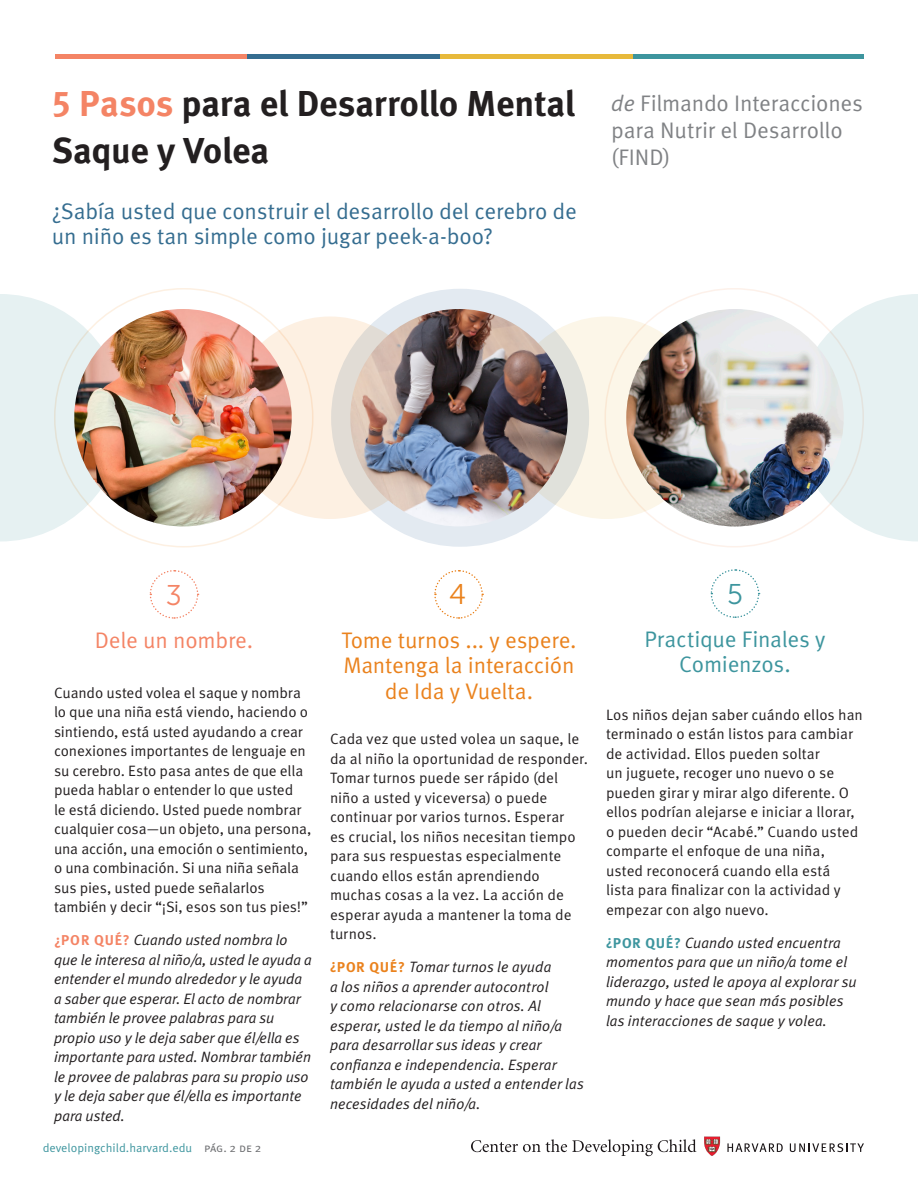
<style>
.page{position:relative;width:918px;height:1188px;background:#fff}
.page>*{position:absolute;margin:0;border:0;box-sizing:border-box;transform-origin:0 0}
.cover_hed{font:700 36px/46.5px "Meta OT";letter-spacing:-.01em;color:#231f20}
.Step_Text{font:28.5px "Museo Sans 300";color:#ea821d}
.Step_Text-2{font:28.5px "Museo Sans 300";color:#3d959e}
.Step_Text-3{font:28.5px "Museo Sans 300";color:#f48465}
.Step_Text-4{font:22.5px/25.5px "Meta OT Norm";letter-spacing:-.01em;color:#356d90}
.Step_Text-5{font:22.5px/25.5px "Meta OT Norm";letter-spacing:-.01em;color:#ea821d;text-align:center}
.Intro_Text{font:22.5px/27px "Meta OT Norm";letter-spacing:-.01em;color:#808285}
.Step_Text-6{font:22.5px/25.5px "Meta OT Norm";letter-spacing:-.015em;color:#3d959e;text-align:center}
.Step_Text-7{font:22.5px "Meta OT Norm";letter-spacing:-.01em;color:#f48465}
.Step_Text-8{font:15px/19.5px "Meta OT Norm";color:#231f20}
.Why_Text{font:italic 15px/19.5px "Meta Plus Normal";letter-spacing:.005em;color:#231f20}
.sidebar1_text{font:12px "Meta OT Norm";color:#3d959e}
.s1{font-family:"Meta Plus Bold Caps";font-weight:400;color:#f48465}
.s2{color:#f48465}
.s3{font-family:"Meta Plus Normal";font-style:italic}
.s4{font-family:"Meta OT";font-weight:700;font-style:normal;font-size:14.25px;color:#f48465}
.s5{color:#6c6d70}
.s6{font-family:"Meta Plus Bold Caps";font-style:normal;font-size:14.25px;color:#ea821d}
.s7{font-family:"Meta Plus Bold Caps";font-style:normal;font-size:14.25px;color:#3d959e}
</style>
<div class="page">
<hr style="left:55px;top:54px;width:193px;height:4px;background:#f48465">
<hr style="left:633px;top:54px;width:231px;height:4px;background:#3d959e">
<hr style="left:440px;top:54px;width:193px;height:4px;background:#e7b93b">
<hr style="left:248px;top:54px;width:192px;height:4px;background:#356d90">
<svg style="left:0;top:294px;width:124px;height:248px"></svg>
<div style="left:331px;top:289px;width:258px;height:258px;background:#e3eaf1;border-radius:50%"></div>
<div style="left:229px;top:316px;width:202px;height:203px;background:#fdf0e2;border-radius:50%"></div>
<div style="left:506px;top:316px;width:202px;height:203px;background:#fcf6e8;border-radius:50%"></div>
<svg style="left:795px;top:294px;width:123px;height:248px"></svg>
<svg style="left:704px;top:1137px;width:16px;height:19px"></svg>
<svg style="left:471px;top:1139px;width:225px;height:17px"></svg>
<svg style="left:727px;top:1143px;width:56px;height:9px"></svg>
<svg style="left:790px;top:1143px;width:74px;height:9px"></svg>
<svg style="left:434px;top:570px;width:50px;height:49px"></svg>
<svg style="left:710px;top:569px;width:50px;height:49px"></svg>
<svg style="left:149px;top:570px;width:50px;height:49px"></svg>
<img style="left:74px;top:309px;width:218px;height:217px;border-radius:108px">
<img style="left:344px;top:309px;width:230px;height:223px">
<img style="left:626px;top:309px;width:218px;height:217px;border-radius:109px">
<p class="cover_hed" style="left:52px;top:81px;width:525px"><span class="s1">5</span> <span class="s2">Pasos</span> para el Desarrollo Mental<br>Saque y Volea</p>
<p class="Step_Text-4" style="left:52px;top:199px;width:526px">¿Sabía usted que construir el desarrollo del cerebro de un niño es tan simple como jugar peek-a-boo?</p>
<p class="Intro_Text" style="left:611px;top:90px;width:253px"><span class="s3">de</span> Filmando Interacciones para Nutrir el Desarrollo (FIND)</p>
<p class="Step_Text-3" style="left:166px;top:580px;width:18px">3</p>
<p class="Step_Text-7" style="left:95px;top:626px;width:160px">Dele un nombre.</p>
<p class="Step_Text-8" style="left:54px;top:683px;width:259px">Cuando usted volea el saque y nombra lo que una niña está viendo, haciendo o sintiendo, está usted ayudando a crear conexiones importantes de lenguaje en su cerebro. Esto pasa antes de que ella pueda hablar o entender lo que usted<br>le está diciendo. Usted puede nombrar cualquier cosa—un objeto, una persona, una acción, una emoción o sentimiento, o una combinación. Si una niña señala sus pies, usted puede señalarlos también y decir “¡Si, esos son tus pies!”</p>
<p class="Why_Text" style="left:54px;top:930px;width:259px"><span class="s4">¿POR QUÉ?</span> Cuando usted nombra lo que le interesa al niño/a, usted le ayuda a entender el mundo alrededor y le ayuda a saber que esperar. El acto de nombrar también le provee palabras para su propio uso y le deja saber que él/ella es importante para usted. Nombrar también le provee de palabras para su propio uso y le deja saber que él/ella es importante para usted.</p>
<p class="sidebar1_text" style="left:43px;top:1141px;width:220px">developingchild.harvard.edu <span class="s5">pág. 2 de 2</span></p>
<p class="Step_Text" style="left:449px;top:578px;width:19px">4</p>
<p class="Step_Text-5" style="left:341px;top:627px;width:237px">Tome turnos ... y espere.<br>Mantenga la interacción de Ida y Vuelta.</p>
<p class="Step_Text-8" style="left:330px;top:730px;width:259px">Cada vez que usted volea un saque, le da al niño la oportunidad de responder.<br>Tomar turnos puede ser rápido (del niño a usted y viceversa) o puede continuar por varios turnos. Esperar<br>es crucial, los niños necesitan tiempo para sus respuestas especialmente cuando ellos están aprendiendo muchas cosas a la vez. La acción de esperar ayuda a mantener la toma de turnos.</p>
<p class="Why_Text" style="left:330px;top:957px;width:255px"><span class="s6">¿POR QUÉ?</span> Tomar turnos le ayuda<br>a los niños a aprender autocontrol<br>y como relacionarse con otros. Al esperar, usted le da tiempo al niño/a para desarrollar sus ideas y crear confianza e independencia. Esperar también le ayuda a usted a entender las necesidades del niño/a.</p>
<p class="Step_Text-2" style="left:727px;top:578px;width:17px">5</p>
<p class="Step_Text-6" style="left:644px;top:627px;width:183px">Practique Finales y<br>Comienzos.</p>
<p class="Step_Text-8" style="left:606px;top:705px;width:258px">Los niños dejan saber cuándo ellos han terminado o están listos para cambiar de actividad. Ellos pueden soltar<br>un juguete, recoger uno nuevo o se pueden girar y mirar algo diferente. O ellos podrían alejarse e iniciar a llorar, o pueden decir “Acabé.” Cuando usted comparte el enfoque de una niña, usted reconocerá cuando ella está<br>lista para finalizar con la actividad y empezar con algo nuevo.</p>
<p class="Why_Text" style="left:606px;top:933px;width:252px"><span class="s7">¿POR QUÉ?</span> Cuando usted encuentra momentos para que un niño/a tome el liderazgo, usted le apoya al explorar su mundo y hace que sean más posibles las interacciones de saque y volea.</p>
</div>
